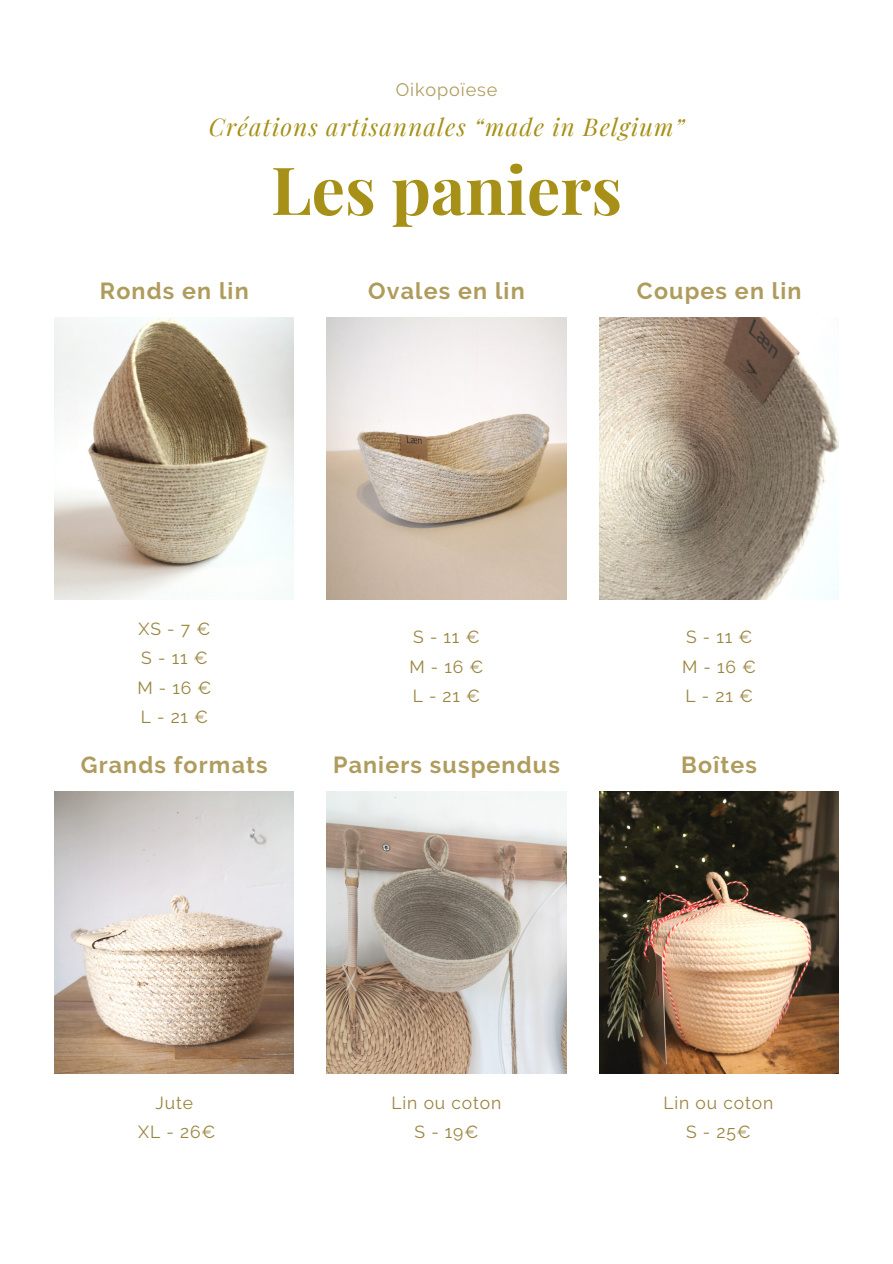
<style>
.page{position:relative;width:893px;height:1264px;background:#fff}
.page>*{position:absolute;margin:0;border:0;box-sizing:border-box;transform-origin:0 0}
.t1{font:700 66.3px "Playfair Display";color:#a79017}
.t2{font:italic 24px "Playfair Display";letter-spacing:.05em;color:#a79017}
.t3{font:700 23.1px "Raleway";letter-spacing:.05em;color:#af9c5d}
.t4{font:18px "Raleway";letter-spacing:.05em;color:#af9c5d}
.t5{font:17.4px "Raleway";letter-spacing:.05em;color:#99843f}
</style>
<div class="page">
<img style="left:55px;top:317px;width:239px;height:283px">
<img style="left:55px;top:791px;width:239px;height:282px">
<img style="left:327px;top:317px;width:239px;height:283px">
<img style="left:327px;top:791px;width:239px;height:282px">
<img style="left:599px;top:317px;width:239px;height:283px">
<img style="left:599px;top:791px;width:239px;height:282px">
<p class="t4" style="left:396px;top:79px;width:103px">Oikopoïese</p>
<p class="t2" style="left:209px;top:110px;width:477px">Créations artisannales “made in Belgium”</p>
<p class="t3" style="left:100px;top:277px;width:150px">Ronds en lin</p>
<p class="t1" style="left:271px;top:143px;width:352px">Les paniers</p>
<p class="t3" style="left:368px;top:277px;width:158px">Ovales en lin</p>
<p class="t3" style="left:637px;top:277px;width:166px">Coupes en lin</p>
<p class="t5" style="left:139px;top:618px;width:73px">XS-7€</p>
<p class="t5" style="left:141px;top:648px;width:68px">S-11€</p>
<p class="t5" style="left:137px;top:677px;width:76px">M-16€</p>
<p class="t5" style="left:141px;top:706px;width:69px">L-21€</p>
<p class="t3" style="left:81px;top:751px;width:188px">Grands formats</p>
<p class="t5" style="left:413px;top:627px;width:68px">S-11€</p>
<p class="t5" style="left:409px;top:656px;width:76px">M-16€</p>
<p class="t5" style="left:412px;top:685px;width:69px">L-21€</p>
<p class="t3" style="left:333px;top:751px;width:228px">Paniers suspendus</p>
<p class="t5" style="left:686px;top:627px;width:68px">S-11€</p>
<p class="t5" style="left:682px;top:656px;width:76px">M-16€</p>
<p class="t5" style="left:685px;top:685px;width:69px">L-21€</p>
<p class="t3" style="left:681px;top:751px;width:77px">Boîtes</p>
<p class="t5" style="left:155px;top:1092px;width:39px">Jute</p>
<p class="t5" style="left:138px;top:1121px;width:79px">XL - 26€</p>
<p class="t5" style="left:391px;top:1092px;width:111px">Lin ou coton</p>
<p class="t5" style="left:414px;top:1121px;width:65px">S - 19€</p>
<p class="t5" style="left:663px;top:1092px;width:111px">Lin ou coton</p>
<p class="t5" style="left:686px;top:1121px;width:66px">S - 25€</p>
</div>
